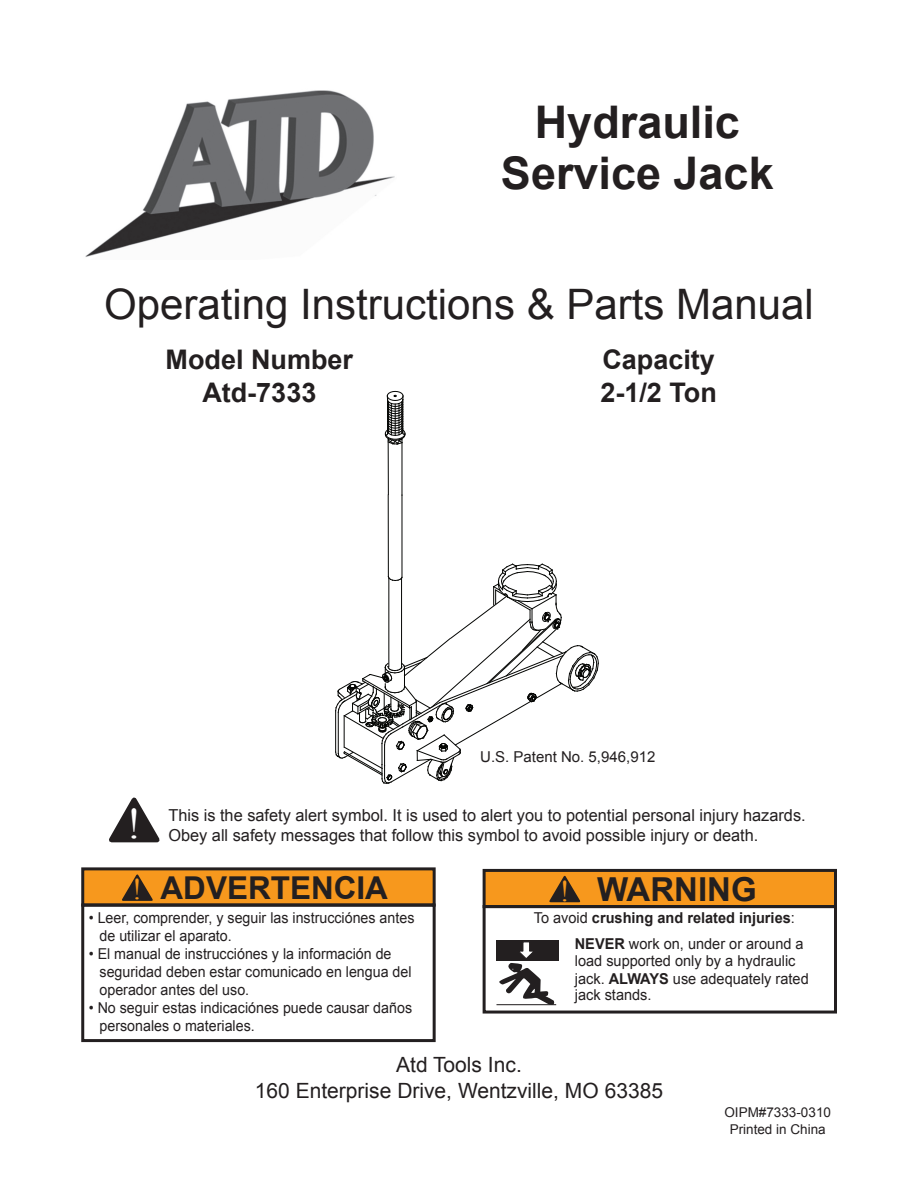
<style>
.page{position:relative;width:918px;height:1188px;background:#fff}
.page>*{position:absolute;margin:0;border:0;box-sizing:border-box;transform-origin:0 0}
.t1{font:700 45px/51px "Arial";color:#231f20;text-align:center}
.t2{font:43.5px "Times New Roman";color:#fff}
.t3{font:42px "Arial";color:#231f20}
.t4{font:700 33px "Arial";color:#231f20}
.t5{font:700 31.5px "Arial";color:#231f20}
.t6{font:700 27px/32.4px "Arial";color:#231f20;text-align:center}
.t7{font:21px/25.2px "Arial";color:#231f20;text-align:center}
.t8{font:16.5px "Arial";color:#231f20}
.t9{font:15px/18px "Arial";color:#231f20;scale:.95 1}
.t10{font:15px/16.5px "Arial";color:#231f20}
.t11{font:700 15px/26.1px "Arial";color:#231f20}
.t12{font:13.5px/16.2px "Arial";color:#231f20;text-align:center}
.s1{font-family:"Times New Roman";font-weight:400;font-size:30px;color:#f7981d}
.s2{font-weight:400}
.s3{font-weight:700}
</style>
<div class="page">
<hr style="left:388px;top:495px;width:1px;height:82px;background:#040503">
<hr style="left:402px;top:495px;width:1px;height:82px;background:#040503">
<hr style="left:402px;top:439px;width:1px;height:56px;background:#040503">
<hr style="left:388px;top:439px;width:1px;height:56px;background:#040503">
<svg style="left:385px;top:391px;width:21px;height:54px"></svg>
<svg style="left:335px;top:563px;width:264px;height:221px"></svg>
<svg style="left:109px;top:797px;width:51px;height:46px"></svg>
<div style="left:83px;top:869px;width:351px;height:36px;background:#f7981d"></div>
<div style="left:81px;top:867px;width:355px;height:40px;border:3px solid #231f20"></div>
<div style="left:81px;top:903px;width:355px;height:139px;border:3px solid #231f20"></div>
<svg style="left:122px;top:874px;width:31px;height:27px"></svg>
<img style="left:85px;top:90px;width:310px;height:167px">
<div style="left:484px;top:870px;width:352px;height:37px;background:#f7981d"></div>
<div style="left:483px;top:869px;width:354px;height:39px;border:3px solid #231f20"></div>
<div style="left:483px;top:905px;width:354px;height:109px;border:3px solid #231f20"></div>
<svg style="left:549px;top:875px;width:32px;height:27px"></svg>
<div style="left:496px;top:940px;width:62px;height:21px;background:#231f20"></div>
<hr style="left:496px;top:1004px;width:60px;height:1px;background:#231f20">
<svg style="left:499px;top:942px;width:55px;height:63px"></svg>
<h1 class="t1" style="left:501px;top:99px;width:274px">Hydraulic<br>Service Jack</h1>
<h3 class="t3" style="left:104px;top:277px;width:711px">Operating Instructions &amp; Parts Manual</h3>
<h3 class="t6" style="left:600px;top:344px;width:118px;text-align:left">Capacity<br>2-1/2 Ton</h3>
<h3 class="t6" style="left:166px;top:345px;width:189px">Model Number<br>Atd-7333</h3>
<p class="t10" style="left:480px;top:749px;width:177px">U.S. Patent No. 5,946,912</p>
<h2 class="t2" style="left:127px;top:794px;width:16px">!</h2>
<p class="t8" style="left:168px;top:804px;width:639px">This is the safety alert symbol. It is used to alert you to potential personal injury hazards.</p>
<p class="t8" style="left:168px;top:824px;width:592px">Obey all safety messages that follow this symbol to avoid possible injury or death.</p>
<h3 class="t5" style="left:132px;top:867px;width:257px"><span class="s1">!</span> advertencia</h3>
<p class="t9" style="left:100px;top:909px;width:333px;text-indent:-11px">• Leer, comprender, y seguir las instrucciónes antes de utilizar el aparato.</p>
<p class="t9" style="left:100px;top:945px;width:330px;text-indent:-11px">• El manual de instrucciónes y la información de seguridad deben estar comunicado en lengua del operador antes del uso.</p>
<p class="t9" style="left:100px;top:999px;width:331px;text-indent:-11px">• No seguir estas indicaciónes puede causar daños personales o materiales.</p>
<h3 class="t4" style="left:560px;top:867px;width:198px"><span class="s1">!</span> WARNING</h3>
<p class="t11" style="left:575px;top:905px;width:222px;text-indent:-41px"><span class="s2">To avoid</span> crushing and related injuries<span class="s2">:<br></span>NEVER</p>
<p class="t10" style="left:575px;top:936px;width:230px;text-indent:54px">work on, under or around a load supported only by a hydraulic</p>
<p class="t10" style="left:575px;top:970px;width:235px">jack. <span class="s3">ALWAYS</span> use adequately rated jack stands.</p>
<h3 class="t7" style="left:255px;top:1053px;width:410px">Atd Tools Inc.<br>160 Enterprise Drive, Wentzville, MO 63385</h3>
<p class="t12" style="left:724px;top:1105px;width:108px">OIPM#7333-0310<br>Printed in China</p>
</div>
